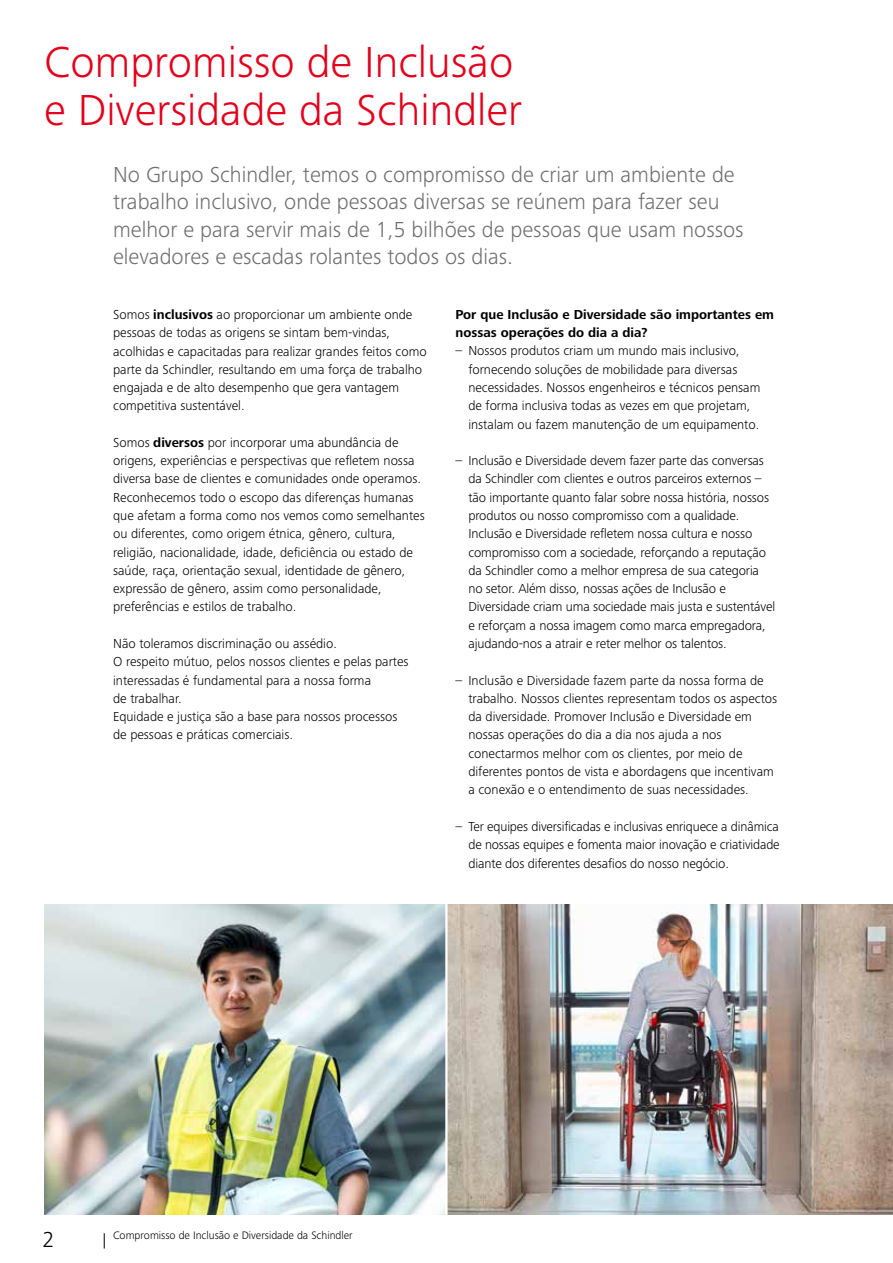
<style>
.page{position:relative;width:893px;height:1263px;background:#fff}
.page>*{position:absolute;margin:0;border:0;box-sizing:border-box;transform-origin:0 0}
.t1{font:300 45px/48px "Frutiger Next LTW1 G";color:#e3001c}
.t2{font:300 22.5px/27.5px "Frutiger Next LTW1 G";color:#6f6f6e}
.t3{font:300 22.5px "Frutiger Next LTW1 G";color:#000}
.t4{font:300 13.5px/18.3px "Frutiger Next LTW1 G";color:#000}
.t5{font:700 13.5px/18.3px "Frutiger Next LTW1 G";color:#000}
.t6{font:300 11.25px "Frutiger Next LTW1 G";color:#000}
.s1{font-weight:700}
</style>
<div class="page">
<svg style="left:104px;top:1233px;width:1px;height:15px"></svg>
<img style="left:45px;top:904px;width:400px;height:311px">
<img style="left:448px;top:904px;width:445px;height:311px">
<h1 class="t1" style="left:44px;top:38px;width:479px">Compromisso de Inclusão e Diversidade da Schindler</h1>
<h3 class="t2" style="left:113px;top:161px;width:632px">No Grupo Schindler, temos o compromisso de criar um ambiente de trabalho inclusivo, onde pessoas diversas se reúnem para fazer seu melhor e para servir mais de 1,5 bilhões de pessoas que usam nossos elevadores e escadas rolantes todos os dias.</h3>
<p class="t4" style="left:113px;top:305px;width:315px">Somos <span class="s1">inclusivos</span> ao proporcionar um ambiente onde pessoas de todas as origens se sintam bem-vindas, acolhidas e capacitadas para realizar grandes feitos como parte da Schindler, resultando em uma força de trabalho engajada e de alto desempenho que gera vantagem competitiva sustentável.</p>
<p class="t4" style="left:113px;top:433px;width:313px">Somos <span class="s1">diversos</span> por incorporar uma abundância de origens, experiências e perspectivas que refetem nossa diversa base de clientes e comunidades onde operamos.<br>Reconhecemos todo o escopo das diferenças humanas que afetam a forma como nos vemos como semelhantes ou diferentes, como origem étnica, gênero, cultura, religião, nacionalidade, idade, defciência ou estado de saúde, raça, orientação sexual, identidade de gênero, expressão de gênero, assim como personalidade, preferências e estilos de trabalho.</p>
<p class="t4" style="left:113px;top:634px;width:297px">Não toleramos discriminação ou assédio.<br>O respeito mútuo, pelos nossos clientes e pelas partes interessadas é fundamental para a nossa forma<br>de trabalhar.<br>Equidade e justiça são a base para nossos processos de pessoas e práticas comerciais.</p>
<h5 class="t5" style="left:456px;top:306px;width:320px">Por que Inclusão e Diversidade são importantes em nossas operações do dia a dia?</h5>
<p class="t4" style="left:468px;top:342px;width:294px;text-indent:-13px">– Nossos produtos criam um mundo mais inclusivo, fornecendo soluções de mobilidade para diversas necessidades. Nossos engenheiros e técnicos pensam de forma inclusiva todas as vezes em que projetam, instalam ou fazem manutenção de um equipamento.</p>
<p class="t4" style="left:468px;top:451px;width:308px;text-indent:-13px">– Inclusão e Diversidade devem fazer parte das conversas da Schindler com clientes e outros parceiros externos – tão importante quanto falar sobre nossa história, nossos produtos ou nosso compromisso com a qualidade.<br>Inclusão e Diversidade refetem nossa cultura e nosso compromisso com a sociedade, reforçando a reputação da Schindler como a melhor empresa de sua categoria no setor. Além disso, nossas ações de Inclusão e Diversidade criam uma sociedade mais justa e sustentável e reforçam a nossa imagem como marca empregadora, ajudando-nos a atrair e reter melhor os talentos.</p>
<p class="t4" style="left:468px;top:671px;width:310px;text-indent:-13px">– Inclusão e Diversidade fazem parte da nossa forma de trabalho. Nossos clientes representam todos os aspectos da diversidade. Promover Inclusão e Diversidade em nossas operações do dia a dia nos ajuda a nos conectarmos melhor com os clientes, por meio de diferentes pontos de vista e abordagens que incentivam a conexão e o entendimento de suas necessidades.</p>
<p class="t4" style="left:468px;top:817px;width:313px;text-align:justify;text-indent:-13px">– Ter equipes diversifcadas e inclusivas enriquece a dinâmica de nossas equipes e fomenta maior inovação e criatividade diante dos diferentes desafos do nosso negócio.</p>
<h2 class="t3" style="left:43px;top:1227px;width:13px">2</h2>
<p class="t6" style="left:113px;top:1228px;width:241px">Compromisso de Inclusão e Diversidade da Schindler</p>
</div>
